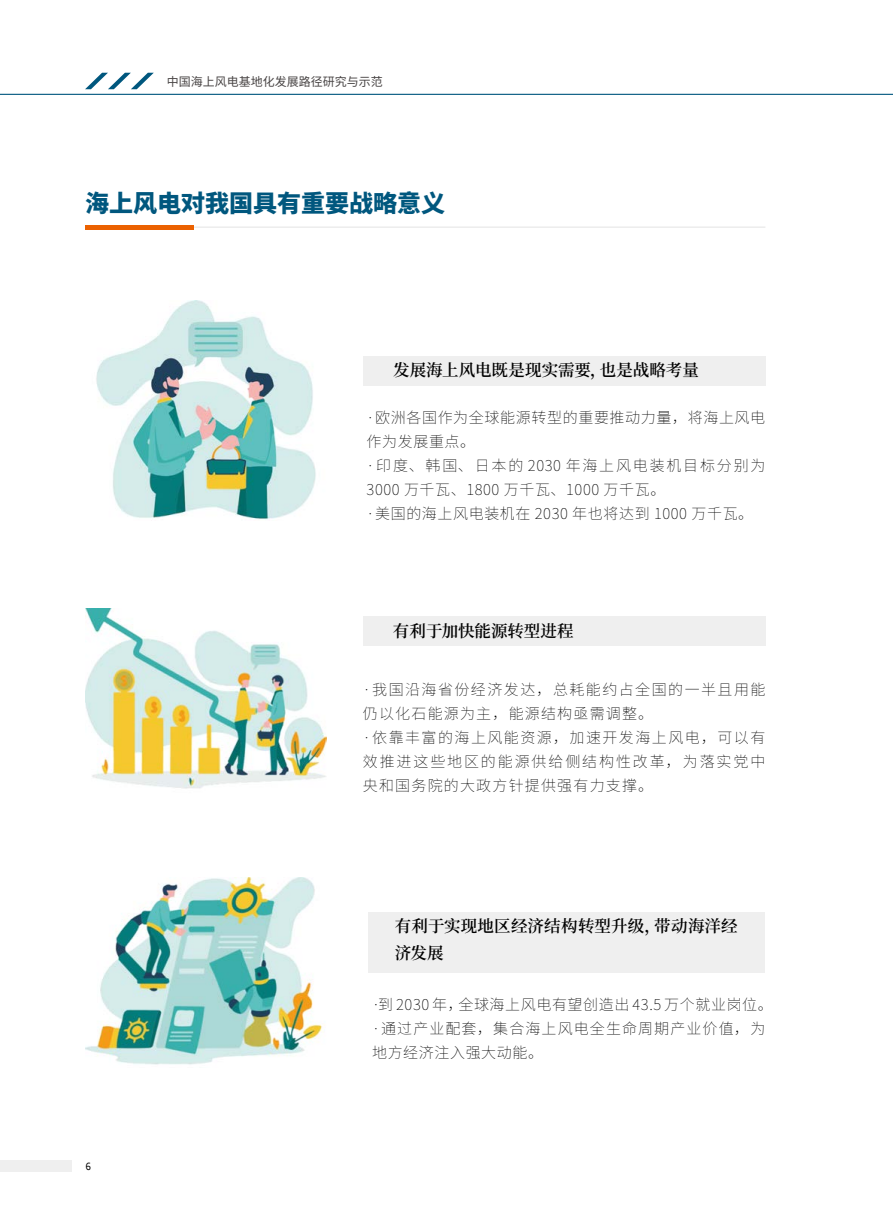
<style>
.page{position:relative;width:893px;height:1212px;background:#fff}
.page>*{position:absolute;margin:0;border:0;box-sizing:border-box;transform-origin:0 0}
.t1{font:800 24px "Source Han Sans CN";color:#00577e}
.t2{font:600 16.5px/27px "Source Han Serif CN";letter-spacing:.005em;color:#000}
.t3{font:200 15px/24px "Source Han Sans CN";letter-spacing:.04em;color:#000}
.t4{font:200 15px/24px "Source Han Sans CN";letter-spacing:.095em;color:#000}
.t5{font:12px "Source Han Sans CN";color:#474343}
.t6{font:10.5px "Andale Mono";color:#000}
</style>
<div class="page">
<div style="left:0;top:1160px;width:72px;height:11px;background:#efefef"></div>
<hr style="left:0;top:94px;width:893px;height:1px;background:#00577e">
<svg style="left:85px;top:73px;width:69px;height:16px"></svg>
<img style="left:96px;top:301px;width:220px;height:219px">
<div style="left:363px;top:356px;width:402px;height:29px;background:#efefef"></div>
<div style="left:363px;top:616px;width:402px;height:30px;background:#efefef"></div>
<div style="left:368px;top:912px;width:397px;height:60px;background:#efefef"></div>
<img style="left:85px;top:608px;width:241px;height:181px">
<hr style="left:102px;top:227px;width:663px;height:1px;background:#e6e6e6">
<hr style="left:85px;top:225px;width:109px;height:4px;background:#eb6100">
<img style="left:85px;top:877px;width:237px;height:188px">
<p class="t5" style="left:167px;top:74px;width:217px">中国海上风电基地化发展路径研究与示范</p>
<h1 class="t1" style="left:85px;top:190px;width:361px">海上风电对我国具有重要战略意义</h1>
<p class="t2" style="left:393px;top:357px;width:307px">发展海上风电既是现实需要，也是战略考量</p>
<p class="t3" style="left:367px;top:405px;width:400px">·欧洲各国作为全球能源转型的重要推动力量，将海上风电作为发展重点。<br>·印度、韩国、日本的 2030 年海上风电装机目标分别为<br>3000 万千瓦、1800 万千瓦、1000 万千瓦。<br>·美国的海上风电装机在 2030 年也将达到 1000 万千瓦。</p>
<p class="t2" style="left:393px;top:618px;width:182px">有利于加快能源转型进程</p>
<p class="t4" style="left:363px;top:677px;width:404px">·我国沿海省份经济发达，总耗能约占全国的一半且用能仍以化石能源为主，能源结构亟需调整。<br>·依靠丰富的海上风能资源，加速开发海上风电，可以有效推进这些地区的能源供给侧结构性改革，为落实党中央和国务院的大政方针提供强有力支撑。</p>
<p class="t2" style="left:395px;top:913px;width:345px">有利于实现地区经济结构转型升级，带动海洋经济发展</p>
<p class="t6" style="left:85px;top:1159px;width:8px">6</p>
<p class="t3" style="left:372px;top:993px;width:402px">·到 2030 年，全球海上风电有望创造出 43.5 万个就业岗位。·通过产业配套，集合海上风电全生命周期产业价值，为地方经济注入强大动能。</p>
</div>
